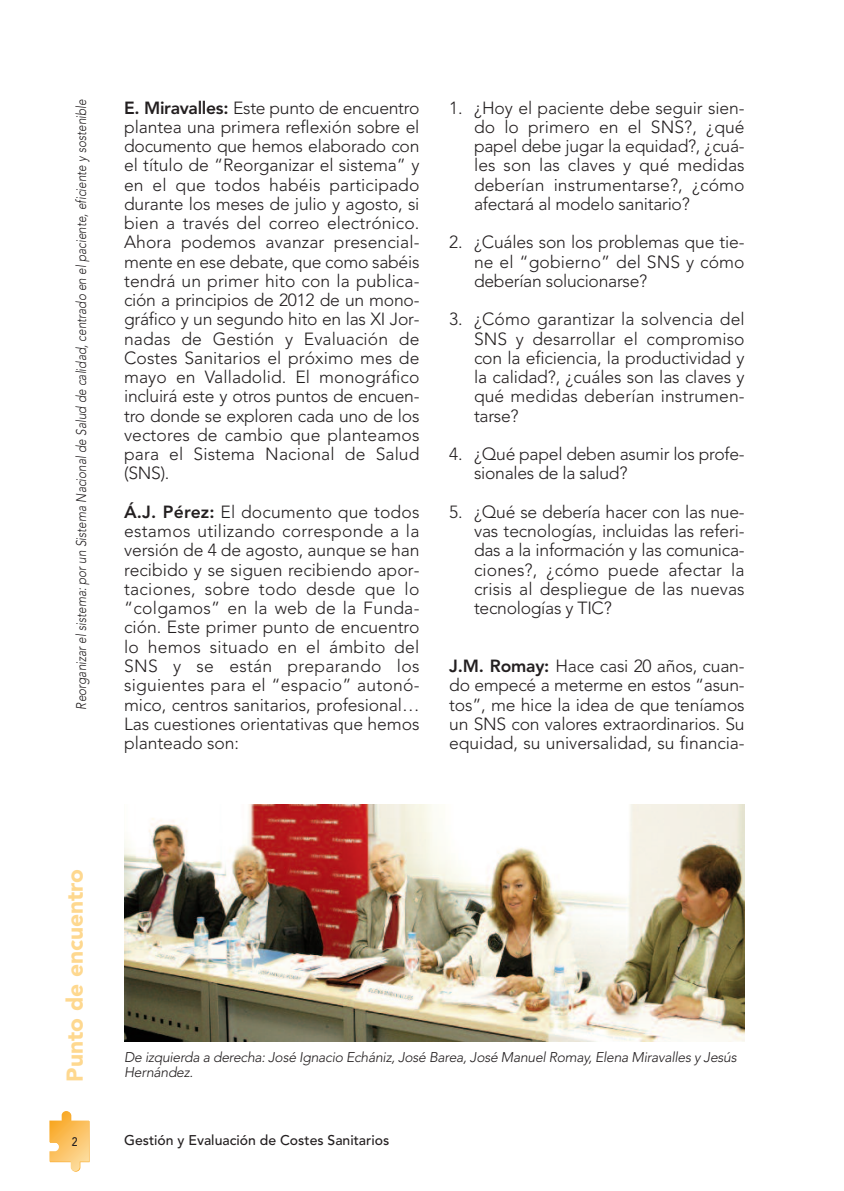
<style>
.page{position:relative;width:844px;height:1191px;background:#fff}
.page>*{position:absolute;margin:0;border:0;box-sizing:border-box;transform-origin:0 0}
.t1{font:900 22.75px "Avenir";color:#fed88f}
.t2{font:300 17.5px/19.2px "Avenir";letter-spacing:-.005em;color:#231f20;text-align:justify}
.t3{font:italic 300 14px "Avenir";color:#231f20;scale:.85 1}
.t4{font:italic 300 14px/15.8px "Avenir";letter-spacing:-.02em;color:#231f20}
.t5{font:500 14px "Avenir";color:#231f20}
.t6{font:500 12.25px "Avenir";color:#231f20;scale:.85 1}
.s1{font-weight:800}
</style>
<div class="page">
<svg style="left:50px;top:1111px;width:39px;height:60px"></svg>
<img style="left:124px;top:805px;width:620px;height:236px">
<p class="t3" style="left:76px;top:709px;width:719px;rotate:-90deg">Reorganizar el sistema: por un Sistema Nacional de Salud de calidad, centrado en el paciente, eficiente y sostenible</p>
<p class="t2" style="left:124px;top:99px;width:297px"><span class="s1">E. Miravalles:</span> Este punto de encuentro plantea una primera reflexión sobre el documento que hemos elaborado con el título de “Reorganizar el sistema” y en el que todos habéis participado durante los meses de julio y agosto, si bien a través del correo electrónico.<br>Ahora podemos avanzar presencial&shy;mente en ese debate, que como sabéis tendrá un primer hito con la publica&shy;ción a principios de 2012 de un mono&shy;gráfico y un segundo hito en las XI Jor&shy;nadas de Gestión y Evaluación de Costes Sanitarios el próximo mes de mayo en Valladolid. El monográfico incluirá este y otros puntos de encuen&shy;tro donde se exploren cada uno de los vectores de cambio que planteamos para el Sistema Nacional de Salud (SNS).</p>
<p class="t2" style="left:124px;top:504px;width:297px"><span class="s1">Á.J. Pérez:</span> El documento que todos estamos utilizando corresponde a la versión de 4 de agosto, aunque se han recibido y se siguen recibiendo apor&shy;taciones, sobre todo desde que lo “colgamos” en la web de la Funda&shy;ción. Este primer punto de encuentro lo hemos situado en el ámbito del SNS y se están preparando los siguientes para el “espacio” autonó&shy;mico, centros sanitarios, profesional… Las cuestiones orientativas que hemos planteado son:</p>
<p class="t2" style="left:474px;top:99px;width:272px;text-indent:-25px">1. ¿Hoy el paciente debe seguir sien&shy;do lo primero en el SNS?, ¿qué papel debe jugar la equidad?, ¿cuá&shy;les son las claves y qué medidas deberían instrumentarse?, ¿cómo afectará al modelo sanitario?</p>
<p class="t2" style="left:474px;top:234px;width:272px;text-indent:-25px">2. ¿Cuáles son los problemas que tie&shy;ne el “gobierno” del SNS y cómo deberían solucionarse?</p>
<p class="t2" style="left:474px;top:311px;width:272px;text-indent:-25px">3. ¿Cómo garantizar la solvencia del SNS y desarrollar el compromiso con la eficiencia, la productividad y la calidad?, ¿cuáles son las claves y qué medidas deberían instrumen&shy;tarse?</p>
<p class="t2" style="left:474px;top:446px;width:272px;text-indent:-25px">4. ¿Qué papel deben asumir los profe&shy;sionales de la salud?</p>
<p class="t2" style="left:474px;top:504px;width:272px;text-indent:-25px">5. ¿Qué se debería hacer con las nue&shy;vas tecnologías, incluidas las referi&shy;das a la información y las comunica&shy;ciones?, ¿cómo puede afectar la crisis al despliegue de las nuevas tecnologías y TIC?</p>
<p class="t2" style="left:449px;top:658px;width:297px"><span class="s1">J.M. Romay:</span> Hace casi 20 años, cuan&shy;do empecé a meterme en estos “asun&shy;tos”, me hice la idea de que teníamos un SNS con valores extraordinarios. Su equidad, su universalidad, su financia-</p>
<h1 class="t1" style="left:66px;top:1081px;width:214px;rotate:-90deg">Punto de encuentro</h1>
<p class="t6" style="left:72px;top:1136px;width:8px">2</p>
<p class="t4" style="left:124px;top:1050px;width:614px">De izquierda a derecha: José Ignacio Echániz, José Barea, José Manuel Romay, Elena Miravalles y Jesús<br>Hernández.</p>
<p class="t5" style="left:124px;top:1134px;width:266px">Gestión y Evaluación de Costes Sanitarios</p>
</div>
